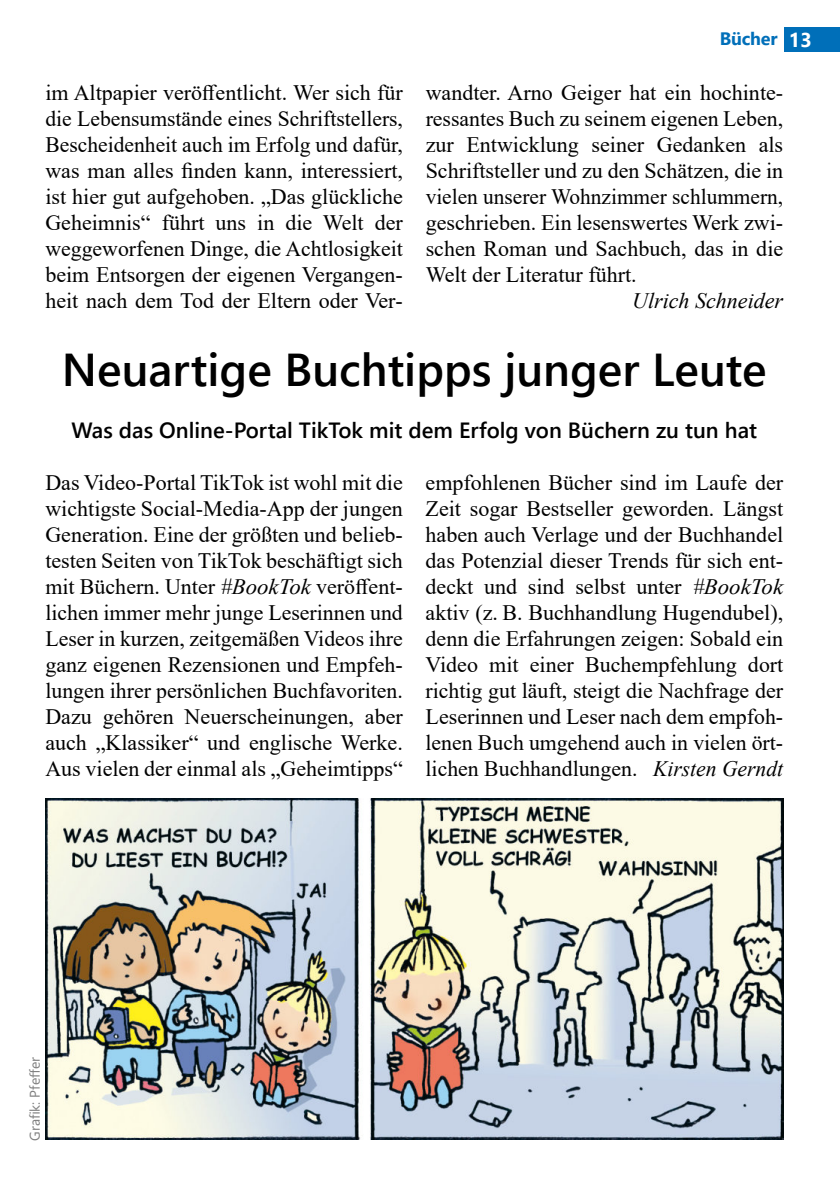
<style>
.page{position:relative;width:840px;height:1191px;background:#fff}
.page>*{position:absolute;margin:0;border:0;box-sizing:border-box;transform-origin:0 0}
.t1{font:600 46px "Segoe UI";color:#000}
.t2{font:22px/26px "Times New Roman";color:#000;text-align:justify}
.t3{font:600 22px "Segoe UI";color:#000}
.t4{font:italic 22px "Times New Roman";color:#000}
.t5{font:700 18px "Segoe UI";letter-spacing:-.01em;color:#006fb9}
.t6{font:14px "Segoe UI";color:#808080}
.s1{font-size:20px;color:#fff}
.s2{font-style:italic}
</style>
<div class="page">
<div style="left:782px;top:27px;width:57px;height:24px;background:#006fb9"></div>
<img style="left:45px;top:798px;width:737px;height:342px">
<p class="t5" style="left:719px;top:32px;width:94px">Bücher <span class="s1">13</span></p>
<p class="t2" style="left:45px;top:81px;width:359px">im Altpapier veröffentlicht. Wer sich für die Lebensumstände eines Schriftstellers, Bescheidenheit auch im Erfolg und dafür, was man alles finden kann, interessiert, ist hier gut aufgehoben. „Das glückliche Geheimnis“ führt uns in die Welt der weggeworfenen Dinge, die Achtlosigkeit beim Entsorgen der eigenen Vergangen‐ heit nach dem Tod der Eltern oder Ver‐</p>
<p class="t2" style="left:425px;top:81px;width:359px">wandter. Arno Geiger hat ein hochinte&shy;ressantes Buch zu seinem eigenen Leben, zur Entwicklung seiner Gedanken als Schriftsteller und zu den Schätzen, die in vielen unserer Wohnzimmer schlummern, geschrieben. Ein lesenswertes Werk zwi‐ schen Roman und Sachbuch, das in die Welt der Literatur führt.</p>
<p class="t4" style="left:631px;top:292px;width:152px">Ulrich Schneider</p>
<h1 class="t1" style="left:62px;top:352px;width:706px">Neuartige Buchtipps junger Leute</h1>
<p class="t3" style="left:71px;top:422px;width:686px">Was das Online-Portal TikTok mit dem Erfolg von Büchern zu tun hat</p>
<p class="t2" style="left:45px;top:471px;width:359px">Das Video-Portal TikTok ist wohl mit die wichtigste Social-Media-App der jungen Generation. Eine der größten und belieb‐ testen Seiten von TikTok beschäftigt sich mit Büchern. Unter <span class="s2">#BookTok</span> veröffent‐ lichen immer mehr junge Leserinnen und Leser in kurzen, zeitgemäßen Videos ihre ganz eigenen Rezensionen und Empfeh‐ lungen ihrer persönlichen Buchfavoriten.<br>Dazu gehören Neuerscheinungen, aber auch „Klassiker“ und englische Werke.<br>Aus vielen der einmal als „Geheimtipps“</p>
<p class="t2" style="left:425px;top:471px;width:359px">empfohlenen Bücher sind im Laufe der Zeit sogar Bestseller geworden. Längst haben auch Verlage und der Buchhandel das Potenzial dieser Trends für sich ent‐ deckt und sind selbst unter <span class="s2">#BookTok </span>aktiv (z. B. Buchhandlung Hugendubel), denn die Erfahrungen zeigen: Sobald ein Video mit einer Buchempfehlung dort richtig gut läuft, steigt die Nachfrage der Leserinnen und Leser nach dem empfoh‐ lenen Buch umgehend auch in vielen ört‐ lichen Buchhandlungen. <span class="s2">Kirsten Gerndt</span></p>
<p class="t6" style="left:30px;top:1140px;width:85px;rotate:-90deg">Grafik: Pfeffer</p>
</div>
